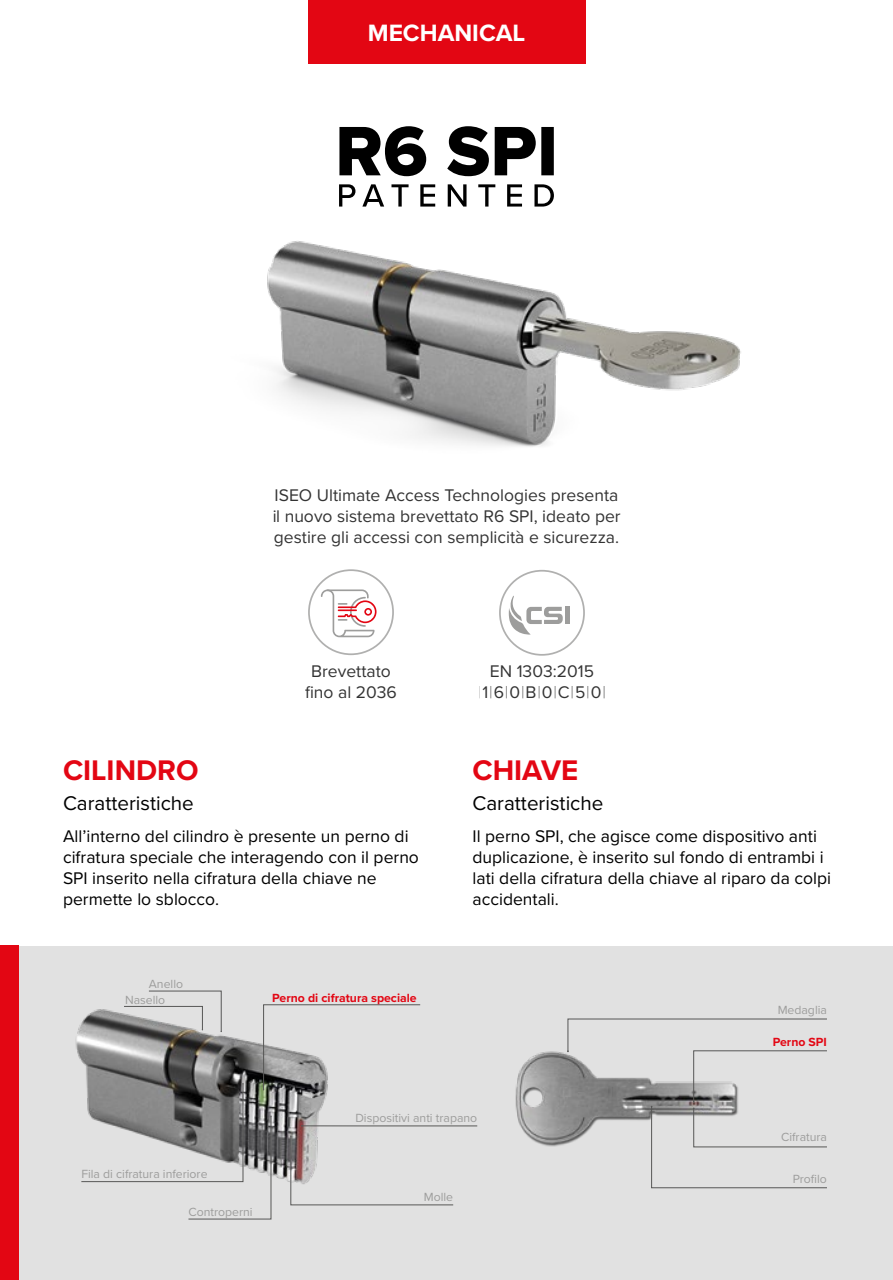
<style>
.page{position:relative;width:893px;height:1280px;background:#fff}
.page>*{position:absolute;margin:0;border:0;box-sizing:border-box;transform-origin:0 0}
.t1{font:700 29.4px "Proxima Nova";color:#e30613}
.t2{font:700 24.5px "Proxima Nova";color:#fff}
.t3{font:20.65px "Proxima Nova";color:#000}
.t4{font:17.5px/21px "Proxima Nova";color:#000}
.t5{font:100 17.5px "Proxima Nova T";color:#000}
.t6{font:12.25px/16.6px "Proxima Nova";color:#9d9d9c}
.t7{font:700 12.25px "Proxima Nova";color:#e30613}
.s1{font-family:"Proxima Nova";font-weight:400}
</style>
<div class="page">
<img style="left:267px;top:241px;width:474px;height:206px">
<div style="left:0;top:946px;width:893px;height:334px;background:#e1e1e1"></div>
<div style="left:0;top:946px;width:19px;height:334px;background:#e30613"></div>
<div style="left:308px;top:0;width:277px;height:63px;background:#e30613"></div>
<img style="left:515px;top:1051px;width:52px;height:96px">
<svg style="left:567px;top:1018px;width:260px;height:170px"></svg>
<hr style="left:302px;top:1125px;width:175px;height:1px;background:#575756">
<svg style="left:81px;top:991px;width:373px;height:228px"></svg>
<div style="left:308px;top:569px;width:86px;height:86px;border:2px solid #9d9d9c;border-radius:50%"></div>
<svg style="left:321px;top:589px;width:56px;height:48px"></svg>
<svg style="left:509px;top:596px;width:54px;height:39px"></svg>
<hr style="left:565px;top:607px;width:4px;height:17px;background:#9d9d9c">
<div style="left:499px;top:570px;width:86px;height:86px;border:2px solid #9d9d9c;border-radius:50%"></div>
<svg style="left:339px;top:184px;width:16px;height:23px"></svg>
<svg style="left:362px;top:184px;width:22px;height:23px"></svg>
<svg style="left:391px;top:184px;width:18px;height:23px"></svg>
<svg style="left:420px;top:184px;width:15px;height:23px"></svg>
<svg style="left:448px;top:184px;width:18px;height:23px"></svg>
<svg style="left:478px;top:184px;width:17px;height:23px"></svg>
<svg style="left:507px;top:184px;width:15px;height:23px"></svg>
<svg style="left:534px;top:184px;width:20px;height:23px"></svg>
<svg style="left:339px;top:126px;width:215px;height:50px"></svg>
<h2 class="t2" style="left:368px;top:14px;width:159px">MECHANICAL</h2>
<p class="t4" style="left:272px;top:484px;width:350px">ISEO Ultimate Access Technologies presenta il nuovo sistema brevettato R6 SPI, ideato per gestire gli accessi con semplicità e sicurezza.</p>
<p class="t4" style="left:305px;top:660px;width:93px;text-align:center">Brevettato fino al 2036</p>
<p class="t4" style="left:490px;top:660px;width:106px">EN 1303:2015</p>
<p class="t5" style="left:478px;top:679px;width:130px">|<span class="s1">1</span>|<span class="s1">6</span>|<span class="s1">0</span>|<span class="s1">B</span>|<span class="s1">0</span>|<span class="s1">C</span>|<span class="s1">5</span>|<span class="s1">0</span>|</p>
<h1 class="t1" style="left:63px;top:749px;width:137px">CILINDRO</h1>
<h1 class="t1" style="left:473px;top:749px;width:107px">CHIAVE</h1>
<p class="t3" style="left:63px;top:788px;width:132px">Caratteristiche</p>
<p class="t3" style="left:473px;top:788px;width:132px">Caratteristiche</p>
<p class="t4" style="left:63px;top:825px;width:357px">All’interno del cilindro è presente un perno di cifratura speciale che interagendo con il perno SPI inserito nella cifratura della chiave ne permette lo sblocco.</p>
<p class="t4" style="left:472px;top:825px;width:360px">Il perno SPI, che agisce come dispositivo anti duplicazione, è inserito sul fondo di entrambi i lati della cifratura della chiave al riparo da colpi accidentali.</p>
<p class="t6" style="left:125px;top:974px;width:60px;text-indent:24px">Anello<br>Nasello</p>
<p class="t7" style="left:272px;top:988px;width:146px">Perno di cifratura speciale</p>
<p class="t6" style="left:81px;top:1165px;width:128px">Fila di cifratura inferiore</p>
<p class="t6" style="left:188px;top:1203px;width:66px">Controperni</p>
<p class="t6" style="left:355px;top:1109px;width:123px">Dispositivi anti trapano</p>
<p class="t6" style="left:424px;top:1188px;width:31px">Molle</p>
<p class="t6" style="left:778px;top:1001px;width:51px">Medaglia</p>
<p class="t7" style="left:773px;top:1033px;width:56px">Perno SPI</p>
<p class="t6" style="left:781px;top:1128px;width:47px">Cifratura</p>
<p class="t6" style="left:793px;top:1170px;width:36px">Profilo</p>
</div>
